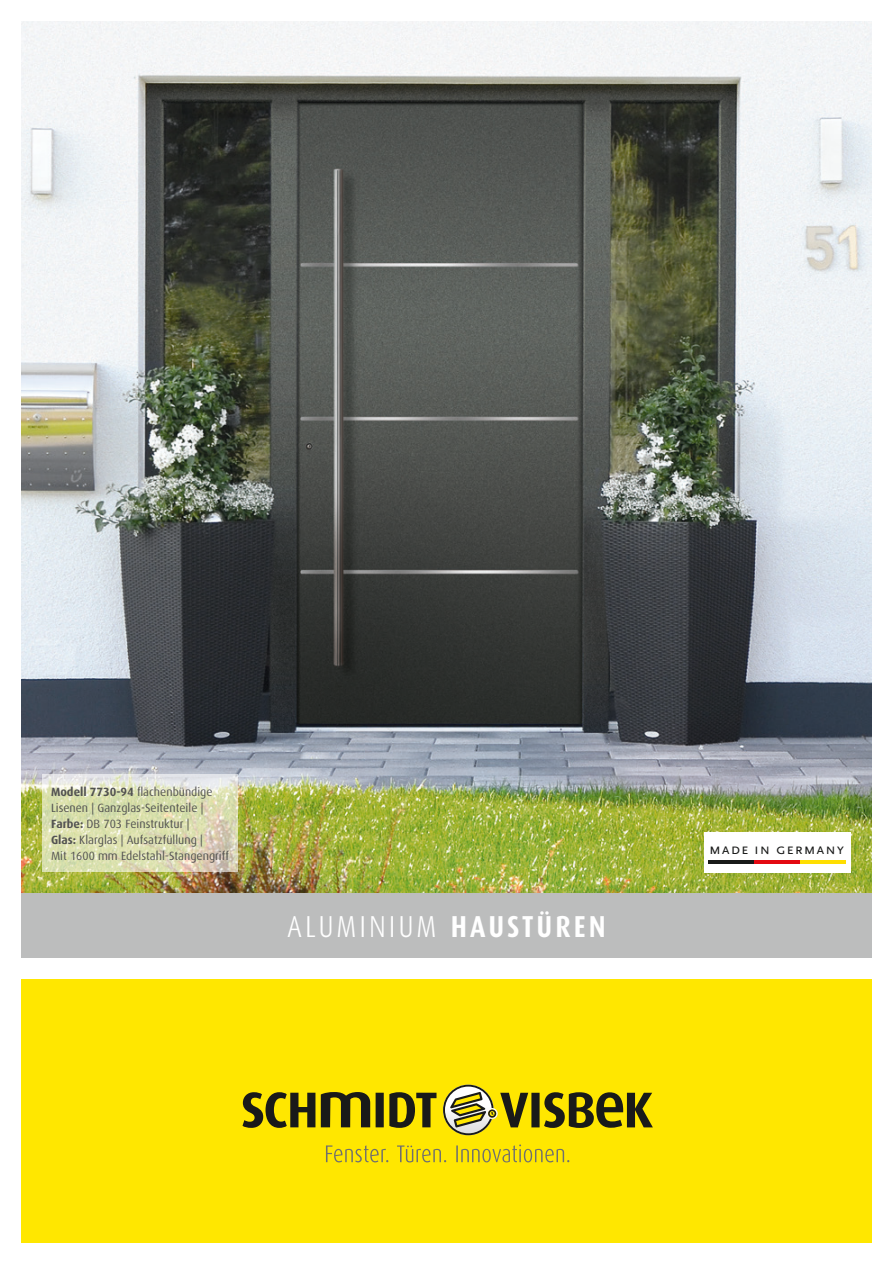
<style>
.page{position:relative;width:893px;height:1263px;background:#fff}
.page>*{position:absolute;margin:0;border:0;box-sizing:border-box;transform-origin:0 0}
.t1{font:300 30.3px "Dax Condensed";letter-spacing:.1em;color:#fff}
.t2{font:15.6px "Scala Sans LF Caps";letter-spacing:.06em;color:#191a19}
.t3{font:12px/15.9px "Dax";color:#525251}
.s1{font-weight:700}
</style>
<div class="page">
<img style="left:21px;top:21px;width:851px;height:872px">
<div style="left:704px;top:832px;width:146px;height:40px;background:#fff"></div>
<hr style="left:708px;top:860px;width:46px;height:4px;background:#191a19">
<hr style="left:754px;top:860px;width:46px;height:4px;background:#e30911">
<hr style="left:800px;top:860px;width:46px;height:4px;background:#ffde00">
<svg style="left:43px;top:775px;width:195px;height:97px;background:#dddfba"></svg>
<div style="left:21px;top:979px;width:851px;height:264px;background:#ffe700"></div>
<svg style="left:242px;top:1092px;width:194px;height:36px"></svg>
<svg style="left:443px;top:1085px;width:210px;height:50px"></svg>
<svg style="left:326px;top:1144px;width:243px;height:18px"></svg>
<div style="left:21px;top:893px;width:851px;height:65px;background:#bcbdbd"></div>
<p class="t3" style="left:51px;top:784px;width:180px"><span class="s1">Modell 7730-94</span> flächenbündige Lisenen | Ganzglas-Seitenteile | <span class="s1">Farbe:</span> DB 703 Feinstruktur |<br><span class="s1">Glas:</span> Klarglas | Aufsatzfüllung |<br>Mit 1600 mm Edelstahl-Stangengriff</p>
<h1 class="t1" style="left:287px;top:910px;width:320px">ALUMINIUM <span class="s1">HAUSTÜREN</span></h1>
<h2 class="t2" style="left:709px;top:840px;width:137px">made in germany</h2>
</div>
